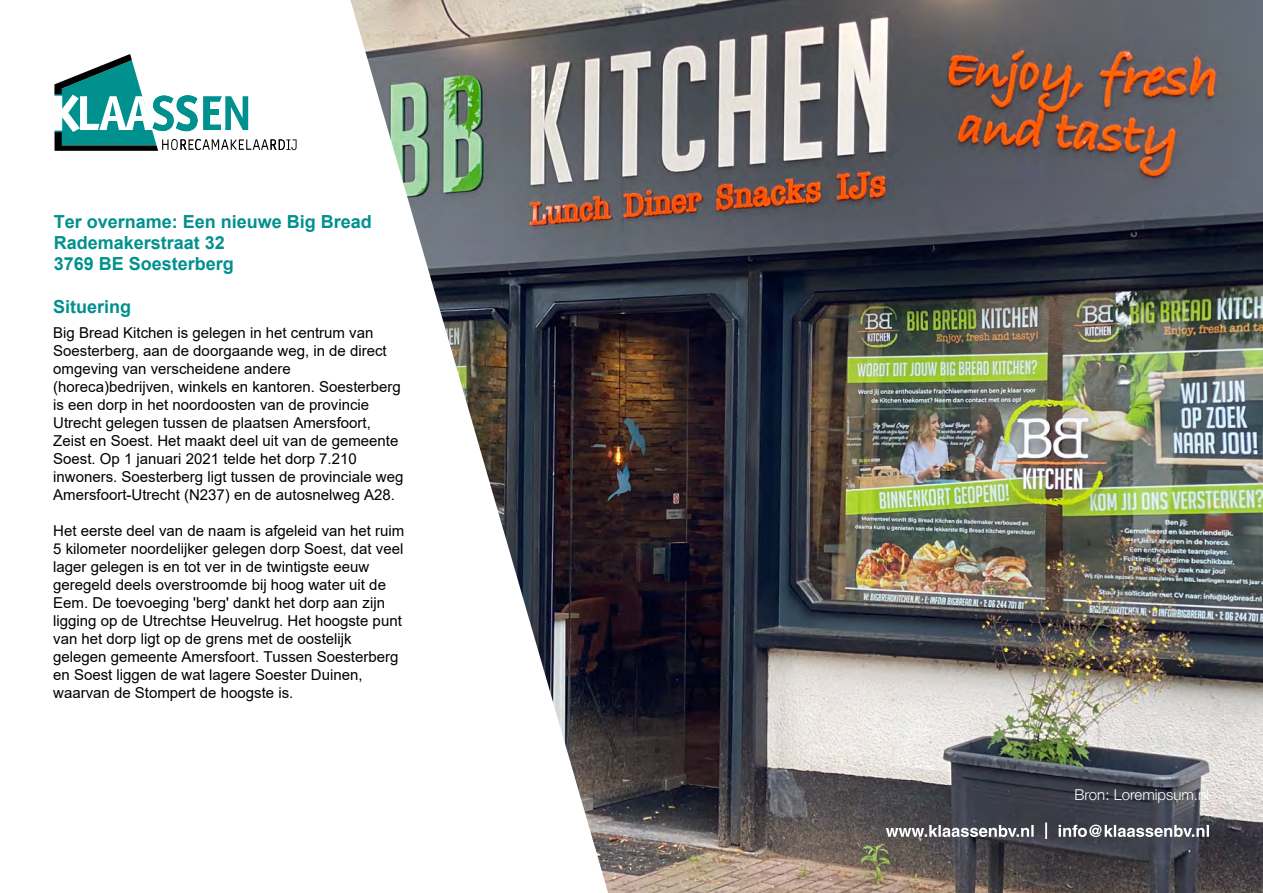
<style>
.page{position:relative;width:1263px;height:893px;background:#fff}
.page>*{position:absolute;margin:0;border:0;box-sizing:border-box;transform-origin:0 0}
.t1{font:700 18px/21.1px "Arial";color:#00918e}
.t2{font:700 18px "Arial";color:#00908e}
.t3{font:15px/18px "Arial";color:#000}
.t4{font:300 15px "Helvetica Neue LT Std";color:#fff}
</style>
<div class="page">
<img style="left:608px;top:0;width:655px;height:893px">
<img style="left:350px;top:0;width:258px;height:892px">
<svg style="left:886px;top:822px;width:323px;height:17px"></svg>
<svg style="left:54px;top:54px;width:243px;height:97px"></svg>
<p class="t1" style="left:54px;top:211px;width:320px">Ter overname: Een nieuwe Big Bread<br>Rademakerstraat 32<br>3769 BE Soesterberg</p>
<p class="t2" style="left:53px;top:294px;width:80px">Situering</p>
<p class="t3" style="left:53px;top:324px;width:352px">Big Bread Kitchen is gelegen in het centrum van Soesterberg, aan de doorgaande weg, in de direct omgeving van verscheidene andere (horeca)bedrijven, winkels en kantoren. Soesterberg is een dorp in het noordoosten van de provincie Utrecht gelegen tussen de plaatsen Amersfoort, Zeist en Soest. Het maakt deel uit van de gemeente Soest. Op 1 januari 2021 telde het dorp 7.210 inwoners. Soesterberg ligt tussen de provinciale weg Amersfoort-Utrecht (N237) en de autosnelweg A28.</p>
<p class="t3" style="left:53px;top:522px;width:353px">Het eerste deel van de naam is afgeleid van het ruim 5 kilometer noordelijker gelegen dorp Soest, dat veel lager gelegen is en tot ver in de twintigste eeuw geregeld deels overstroomde bij hoog water uit de Eem. De toevoeging 'berg' dankt het dorp aan zijn ligging op de Utrechtse Heuvelrug. Het hoogste punt van het dorp ligt op de grens met de oostelijk gelegen gemeente Amersfoort. Tussen Soesterberg en Soest liggen de wat lagere Soester Duinen, waarvan de Stompert de hoogste is.</p>
<p class="t4" style="left:1074px;top:786px;width:136px">Bron: Loremipsum.nl</p>
</div>
